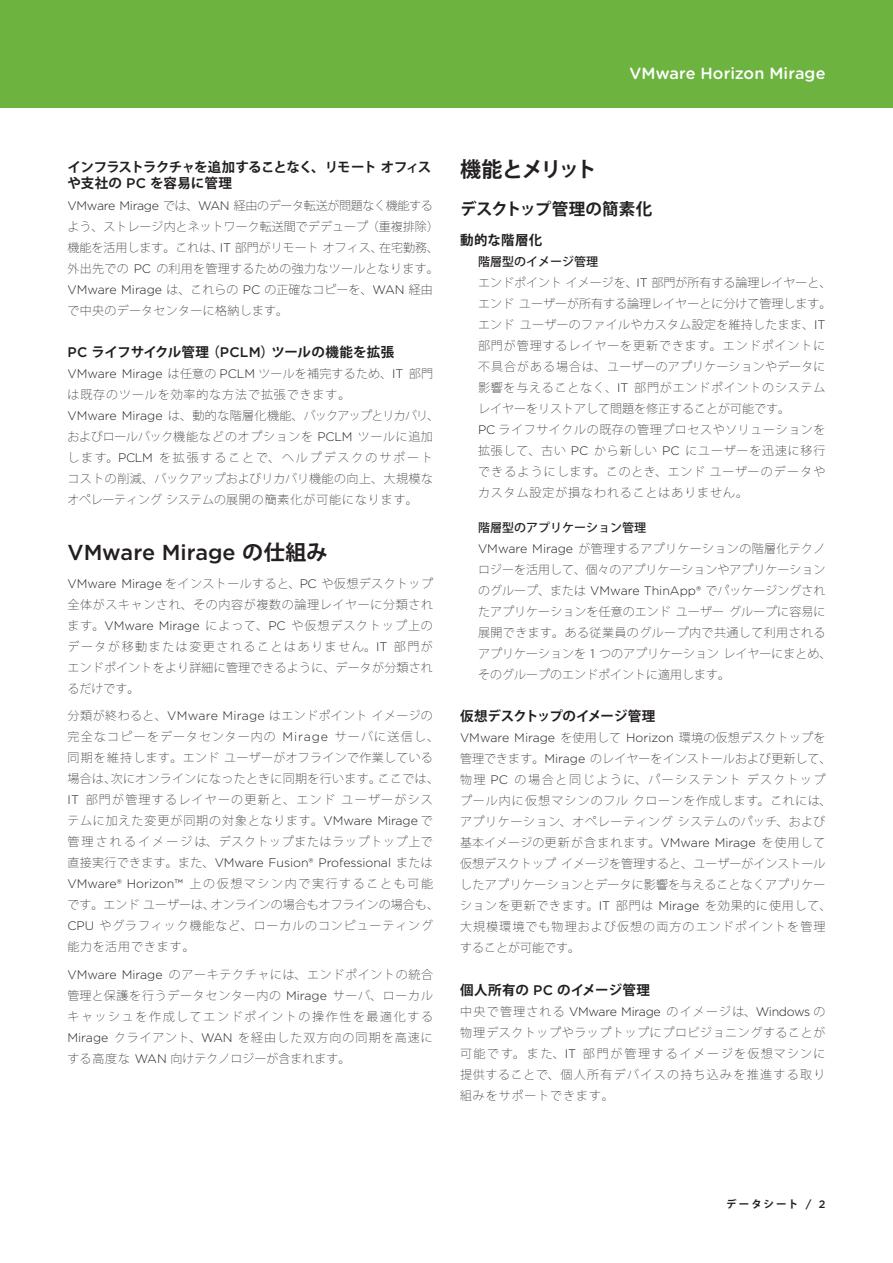
<style>
.page{position:relative;width:893px;height:1263px;background:#fff}
.page>*{position:absolute;margin:0;border:0;box-sizing:border-box;transform-origin:0 0}
._3d_Main_Body_Head_c{font:500 21.6px "Gotham";color:#231f20}
._3d_Main_Body_Head_c-2{font:700 21px "Koz Go Pro";letter-spacing:-.085em;color:#231f20}
._4a_Subhead_1{font:700 16.5px "Koz Go Pro";color:#231f20}
.t1{font:500 16.2px "Gotham Rounded";letter-spacing:.005em;color:#fff}
._4b_Subhead_2{font:700 13.5px "Koz Go Pro";letter-spacing:-.015em;color:#231f20}
._4b_Subhead_2-2{font:700 13.5px/16.5px "Koz Go Pro";letter-spacing:-.04em;color:#231f20}
._4b_Subhead_2-3{font:700 13.5px "Koz Go Pro";letter-spacing:.02em;color:#231f20}
._5a_Body{font:300 12.3px "Gotham";letter-spacing:-.005em;color:#231f20}
._5a_Body-2{font:300 12.3px "Gotham";letter-spacing:-.025em;color:#231f20}
._5a_Body-3{font:200 12px/21px "Koz Go Pro";letter-spacing:.05em;color:#231f20}
._5a_Body_Indent{font:200 12px/21px "Koz Go Pro";letter-spacing:.01em;color:#231f20}
._5a_Body-4{font:200 12px/21px "Koz Go Pro";color:#231f20}
._5a_Body-5{font:200 12px/21px "Koz Go Pro";letter-spacing:.075em;color:#231f20}
._5a_Body_Indent-2{font:500 12px "Koz Go Pro";color:#231f20}
._5a_Body-6{font:200 12px "Koz Go Pro";letter-spacing:.025em;color:#231f20}
.Folio{font:700 10.5px "Koz Go Pro";letter-spacing:.2em;color:#231f20}
.s1{font-family:"Gotham";font-weight:500;font-size:13.95px}
.s2{font-family:"Gotham";font-weight:300;font-size:12.3px}
.s3{font-family:"Koz Go Pro";font-weight:200;font-size:12px}
.s4{font-family:"Koz Go Pro";font-weight:700;font-size:21px}
.s5{font-family:"Gotham";font-weight:500;font-size:10.8px}
</style>
<div class="page">
<div style="left:0;top:0;width:893px;height:108px;background:#6cb43f"></div>
<h3 class="t1" style="left:630px;top:62px;width:197px">VMware Horizon Mirage</h3>
<p class="_4b_Subhead_2-2" style="left:68px;top:160px;width:365px">インフラストラクチャを追加することなく、リモートオフィスや支社の <span class="s1">PC</span> を容易に管理</p>
<p class="_5a_Body-4" style="left:68px;top:195px;width:373px"><span class="s2">VMware Mirage</span> では、<span class="s2">WAN</span> 経由のデータ転送が問題なく機能するよう、ストレージ内とネットワーク転送間でデデュープ（重複排除）機能を活用します。これは、<span class="s2">IT</span> 部門がリモートオフィス、在宅勤務、外出先での <span class="s2">PC</span> の利用を管理するための強力なツールとなります。</p>
<p class="_5a_Body" style="left:68px;top:281px;width:367px">VMware Mirage <span class="s3">は、これらの</span> PC <span class="s3">の正確なコピーを、</span>WAN <span class="s3">経由</span></p>
<p class="_5a_Body-6" style="left:68px;top:302px;width:222px">で中央のデータセンターに格納します。</p>
<p class="_4b_Subhead_2" style="left:68px;top:343px;width:328px"><span class="s1">PC</span> ライフサイクル管理（<span class="s1">PCLM</span>）ツールの機能を拡張</p>
<p class="_5a_Body" style="left:68px;top:366px;width:367px">VMware Mirage <span class="s3">は任意の</span> PCLM <span class="s3">ツールを補完するため、</span>IT <span class="s3">部門</span></p>
<p class="_5a_Body-5" style="left:68px;top:384px;width:284px">は既存のツールを効率的な方法で拡張できます。</p>
<p class="_5a_Body-3" style="left:68px;top:405px;width:373px"><span class="s2">VMware Mirage</span> は、動的な階層化機能、バックアップとリカバリ、およびロールバック機能などのオプションを <span class="s2">PCLM</span> ツールに追加します。<span class="s2">PCLM</span> を拡張することで、ヘルプデスクのサポートコストの削減、バックアップおよびリカバリ機能の向上、大規模なオペレーティングシステムの展開の簡素化が可能になります。</p>
<p class="_3d_Main_Body_Head_c" style="left:68px;top:538px;width:261px">VMware Mirage <span class="s4">の仕組み</span></p>
<p class="_5a_Body-3" style="left:68px;top:573px;width:367px;text-align:justify"><span class="s2">VMware Mirage</span> をインストールすると、<span class="s2">PC</span> や仮想デスクトップ全体がスキャンされ、その内容が複数の論理レイヤーに分類されます。<span class="s2">VMware Mirage</span> によって、<span class="s2">PC</span> や仮想デスクトップ上のデータが移動または変更されることはありません。<span class="s2">IT</span> 部門がエンドポイントをより詳細に管理できるように、データが分類されるだけです。</p>
<p class="_5a_Body-3" style="left:68px;top:705px;width:373px">分類が終わると、<span class="s2">VMware Mirage</span> はエンドポイントイメージの完全なコピーをデータセンター内の <span class="s2">Mirage</span> サーバに送信し、同期を維持します。エンドユーザーがオフラインで作業している場合は、次にオンラインになったときに同期を行います。ここでは、<span class="s2">IT</span> 部門が管理するレイヤーの更新と、エンドユーザーがシステムに加えた変更が同期の対象となります。<span class="s2">VMware Mirage</span> で管理されるイメージは、デスクトップまたはラップトップ上で</p>
<p class="_5a_Body" style="left:68px;top:855px;width:367px"><span class="s3">直接実行できます。また、</span>VMware Fusion® Professional <span class="s3">または</span></p>
<p class="_5a_Body-5" style="left:68px;top:873px;width:373px"><span class="s2">VMware® Horizon™</span> 上の仮想マシン内で実行することも可能です。エンドユーザーは、オンラインの場合もオフラインの場合も、<br><span class="s2">CPU</span> やグラフィック機能など、ローカルのコンピューティング能力を活用できます。</p>
<p class="_5a_Body-3" style="left:68px;top:964px;width:367px;text-align:justify"><span class="s2">VMware Mirage</span> のアーキテクチャには、エンドポイントの統合管理と保護を行うデータセンター内の <span class="s2">Mirage</span> サーバ、ローカルキャッシュを作成してエンドポイントの操作性を最適化する<span class="s2">Mirage</span> クライアント、<span class="s2">WAN</span> を経由した双方向の同期を高速にする高度な <span class="s2">WAN</span> 向けテクノロジーが含まれます。</p>
<p class="_3d_Main_Body_Head_c-2" style="left:460px;top:156px;width:138px">機能とメリット</p>
<p class="_4a_Subhead_1" style="left:460px;top:199px;width:194px">デスクトップ管理の簡素化</p>
<p class="_4b_Subhead_2" style="left:460px;top:231px;width:84px">動的な階層化</p>
<p class="_5a_Body_Indent-2" style="left:478px;top:254px;width:121px">階層型のイメージ管理</p>
<p class="_5a_Body_Indent" style="left:478px;top:272px;width:355px">エンドポイントイメージを、<span class="s2">IT</span> 部門が所有する論理レイヤーと、エンドユーザーが所有する論理レイヤーとに分けて管理します。エンドユーザーのファイルやカスタム設定を維持したまま、<span class="s2">IT</span>部門が管理するレイヤーを更新できます。エンドポイントに不具合がある場合は、ユーザーのアプリケーションやデータに影響を与えることなく、<span class="s2">IT</span> 部門がエンドポイントのシステムレイヤーをリストアして問題を修正することが可能です。</p>
<p class="_5a_Body_Indent" style="left:478px;top:419px;width:349px;text-align:justify"><span class="s2">PC</span> ライフサイクルの既存の管理プロセスやソリューションを拡張して、古い <span class="s2">PC</span> から新しい <span class="s2">PC</span> にユーザーを迅速に移行できるようにします。このとき、エンドユーザーのデータやカスタム設定が損なわれることはありません。</p>
<p class="_5a_Body_Indent-2" style="left:478px;top:519px;width:169px">階層型のアプリケーション管理</p>
<p class="_5a_Body_Indent" style="left:478px;top:537px;width:355px"><span class="s2">VMware Mirage</span> が管理するアプリケーションの階層化テクノロジーを活用して、個々のアプリケーションやアプリケーションのグループ、または <span class="s2">VMware ThinApp®</span> でパッケージングされたアプリケーションを任意のエンドユーザーグループに容易に展開できます。ある従業員のグループ内で共通して利用されるアプリケーションを <span class="s2">1</span> つのアプリケーションレイヤーにまとめ、そのグループのエンドポイントに適用します。</p>
<p class="_4b_Subhead_2" style="left:460px;top:707px;width:197px">仮想デスクトップのイメージ管理</p>
<p class="_5a_Body" style="left:460px;top:730px;width:367px">VMware Mirage <span class="s3">を使用して</span> Horizon <span class="s3">環境の仮想デスクトップを</span></p>
<p class="_5a_Body-3" style="left:460px;top:748px;width:373px">管理できます。<span class="s2">Mirage</span> のレイヤーをインストールおよび更新して、物理 <span class="s2">PC</span> の場合と同じように、パーシステントデスクトッププール内に仮想マシンのフルクローンを作成します。これには、アプリケーション、オペレーティングシステムのパッチ、および基本イメージの更新が含まれます。<span class="s2">VMware Mirage</span> を使用して仮想デスクトップイメージを管理すると、ユーザーがインストールしたアプリケーションとデータに影響を与えることなくアプリケーションを更新できます。<span class="s2">IT</span> 部門は <span class="s2">Mirage</span> を効果的に使用して、大規模環境でも物理および仮想の両方のエンドポイントを管理することが可能です。</p>
<p class="_4b_Subhead_2-3" style="left:460px;top:981px;width:192px">個人所有の <span class="s1">PC</span> のイメージ管理</p>
<p class="_5a_Body-2" style="left:460px;top:1004px;width:367px"><span class="s3">中央で管理される</span> VMware Mirage <span class="s3">のイメージは、</span>Windows <span class="s3">の</span></p>
<p class="_5a_Body-3" style="left:460px;top:1022px;width:367px;text-align:justify">物理デスクトップやラップトップにプロビジョニングすることが可能です。また、<span class="s2">IT</span> 部門が管理するイメージを仮想マシンに提供することで、個人所有デバイスの持ち込みを推進する取り組みをサポートできます。</p>
<p class="Folio" style="left:726px;top:1197px;width:101px">データシート <span class="s5">/ 2</span></p>
</div>
